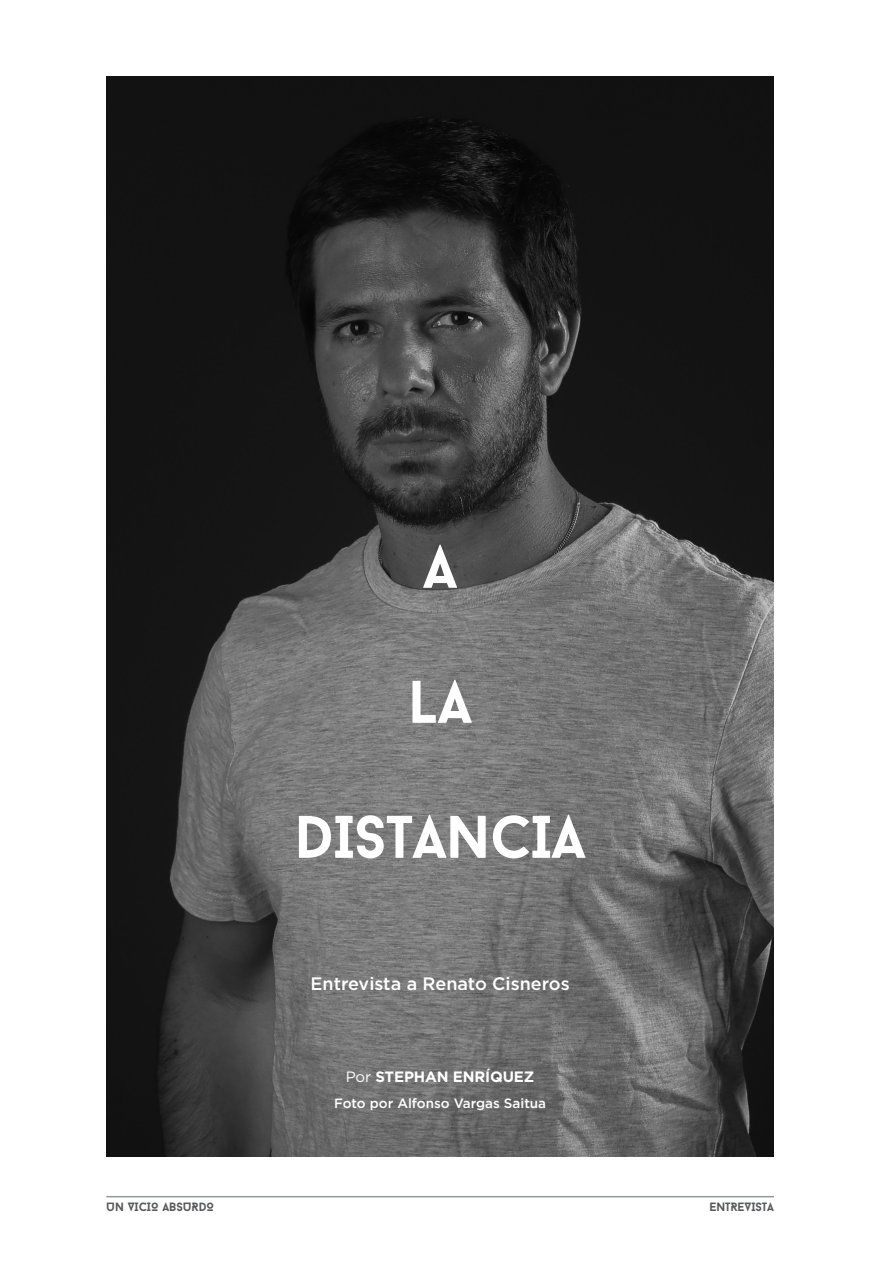
<style>
.page{position:relative;width:893px;height:1263px;background:#fff}
.page>*{position:absolute;margin:0;border:0;box-sizing:border-box;transform-origin:0 0}
.t1{font:700 60px "Baron Neue";letter-spacing:-.01em;color:#fff}
.t2{font:500 18px "Gotham";color:#fff}
.t3{font:700 15px "Gotham";letter-spacing:-.01em;color:#fff}
.t4{font:500 13.5px "Gotham";color:#fff}
.t5{font:700 12px "Baron Neue";letter-spacing:-.01em;color:#57585a}
.s1{font-weight:400}
</style>
<div class="page">
<hr style="left:106px;top:1196px;width:668px;height:1px;background:#95979a">
<img style="left:106px;top:77px;width:668px;height:1080px">
<p class="t5" style="left:106px;top:1199px;width:109px">UN VICIO ABSURDO</p>
<p class="t1" style="left:423px;top:529px;width:36px">A</p>
<p class="t1" style="left:408px;top:664px;width:65px">LA</p>
<p class="t1" style="left:295px;top:799px;width:292px">DISTANCIA</p>
<p class="t2" style="left:310px;top:972px;width:261px">Entrevista a Renato Cisneros</p>
<p class="t3" style="left:346px;top:1067px;width:190px"><span class="s1">Por</span> STEPHAN ENRÍQUEZ</p>
<p class="t4" style="left:334px;top:1094px;width:214px">Foto por Alfonso Vargas Saitua</p>
<p class="t5" style="left:709px;top:1199px;width:66px">ENTREVISTA</p>
</div>
